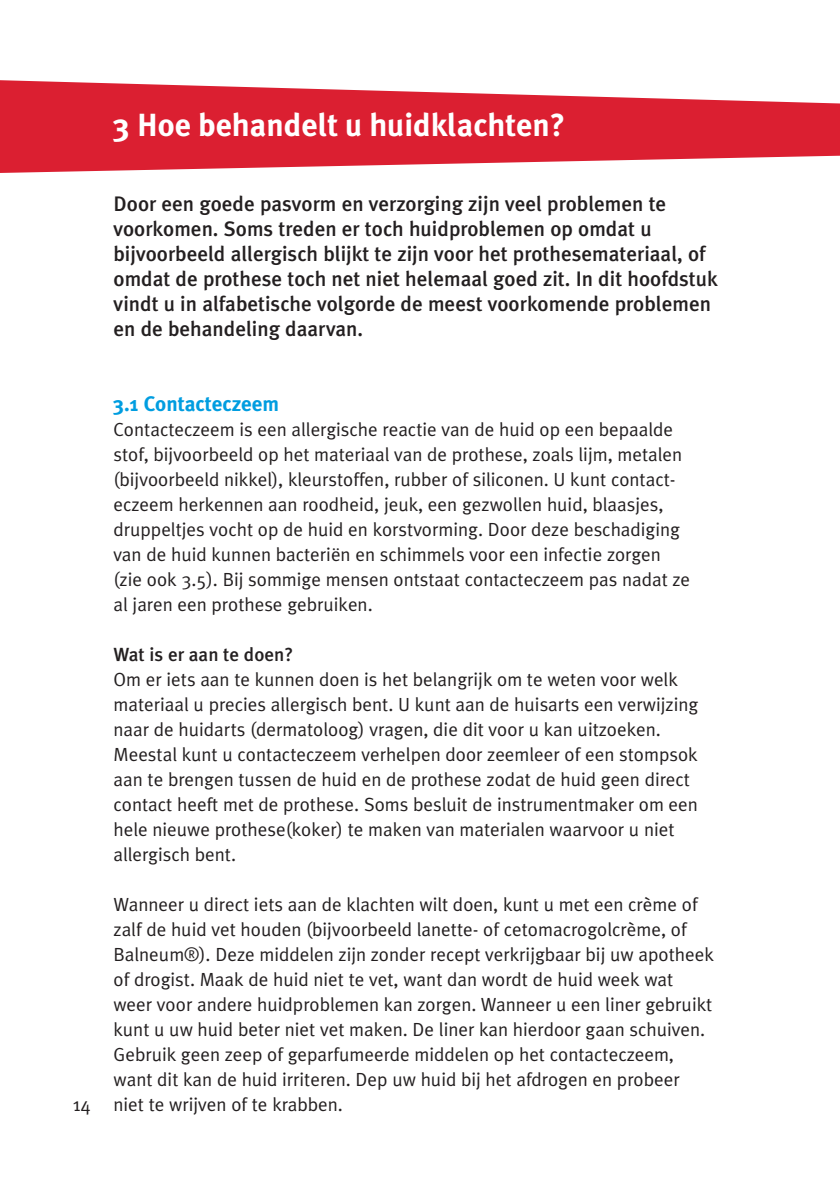
<style>
.page{position:relative;width:840px;height:1191px;background:#fff}
.page>*{position:absolute;margin:0;border:0;box-sizing:border-box;transform-origin:0 0}
.t1{font:700 32px "Meta Plus";color:#fff}
.t2{font:500 21px/25px "Meta Plus";color:#231f20}
.t3{font:700 21px "Meta Plus";color:#009de0}
.t4{font:19px/25px "Meta Plus Normal";color:#231f20}
.t5{font:500 19px "Meta Plus";color:#231f20}
</style>
<div class="page">
<svg style="left:0;top:80px;width:839px;height:93px;fill:#db1f31"></svg>
<h1 class="t1" style="left:113px;top:106px;width:453px">3 Hoe behandelt u huidklachten?</h1>
<p class="t2" style="left:113px;top:191px;width:605px">Door een goede pasvorm en verzorging zijn veel problemen te voorkomen. Soms treden er toch huidproblemen op omdat u bijvoorbeeld allergisch blijkt te zijn voor het prothesemateriaal, of omdat de prothese toch net niet helemaal goed zit. In dit hoofdstuk vindt u in alfabetische volgorde de meest voorkomende problemen en de behandeling daarvan.</p>
<p class="t3" style="left:113px;top:392px;width:167px">3.1 Contacteczeem</p>
<p class="t4" style="left:113px;top:417px;width:578px">Contacteczeem is een allergische reactie van de huid op een bepaalde stof, bijvoorbeeld op het materiaal van de prothese, zoals lijm, metalen (bijvoorbeeld nikkel), kleurstoffen, rubber of siliconen. U kunt contact&shy;eczeem herkennen aan roodheid, jeuk, een gezwollen huid, blaasjes, druppeltjes vocht op de huid en korstvorming. Door deze beschadiging van de huid kunnen bacteriën en schimmels voor een infectie zorgen (zie ook 3.5). Bij sommige mensen ontstaat contacteczeem pas nadat ze al jaren een prothese gebruiken.</p>
<p class="t5" style="left:113px;top:643px;width:181px">Wat is er aan te doen?</p>
<p class="t4" style="left:113px;top:667px;width:586px">Om er iets aan te kunnen doen is het belangrijk om te weten voor welk materiaal u precies allergisch bent. U kunt aan de huisarts een verwijzing naar de huidarts (dermatoloog) vragen, die dit voor u kan uitzoeken.<br>Meestal kunt u contacteczeem verhelpen door zeemleer of een stompsok aan te brengen tussen de huid en de prothese zodat de huid geen direct contact heeft met de prothese. Soms besluit de instrumentmaker om een hele nieuwe prothese(koker) te maken van materialen waarvoor u niet allergisch bent.</p>
<p class="t4" style="left:113px;top:892px;width:585px">Wanneer u direct iets aan de klachten wilt doen, kunt u met een crème of</p>
<p class="t4" style="left:113px;top:917px;width:574px">zalf de huid vet houden (bijvoorbeeld lanette- of cetomacrogolcrème, of</p>
<p class="t4" style="left:113px;top:942px;width:601px">Balneum®). Deze middelen zijn zonder recept verkrijgbaar bij uw apotheek</p>
<p class="t4" style="left:113px;top:967px;width:561px">of drogist. Maak de huid niet te vet, want dan wordt de huid week wat</p>
<p class="t4" style="left:113px;top:992px;width:600px">weer voor andere huidproblemen kan zorgen. Wanneer u een liner gebruikt</p>
<p class="t4" style="left:113px;top:1017px;width:593px">kunt u uw huid beter niet vet maken. De liner kan hierdoor gaan schuiven.</p>
<p class="t4" style="left:113px;top:1042px;width:561px">Gebruik geen zeep of geparfumeerde middelen op het contacteczeem,</p>
<p class="t4" style="left:113px;top:1067px;width:567px">want dit kan de huid irriteren. Dep uw huid bij het afdrogen en probeer</p>
<p class="t4" style="left:73px;top:1092px;width:271px">14 niet te wrijven of te krabben.</p>
</div>
